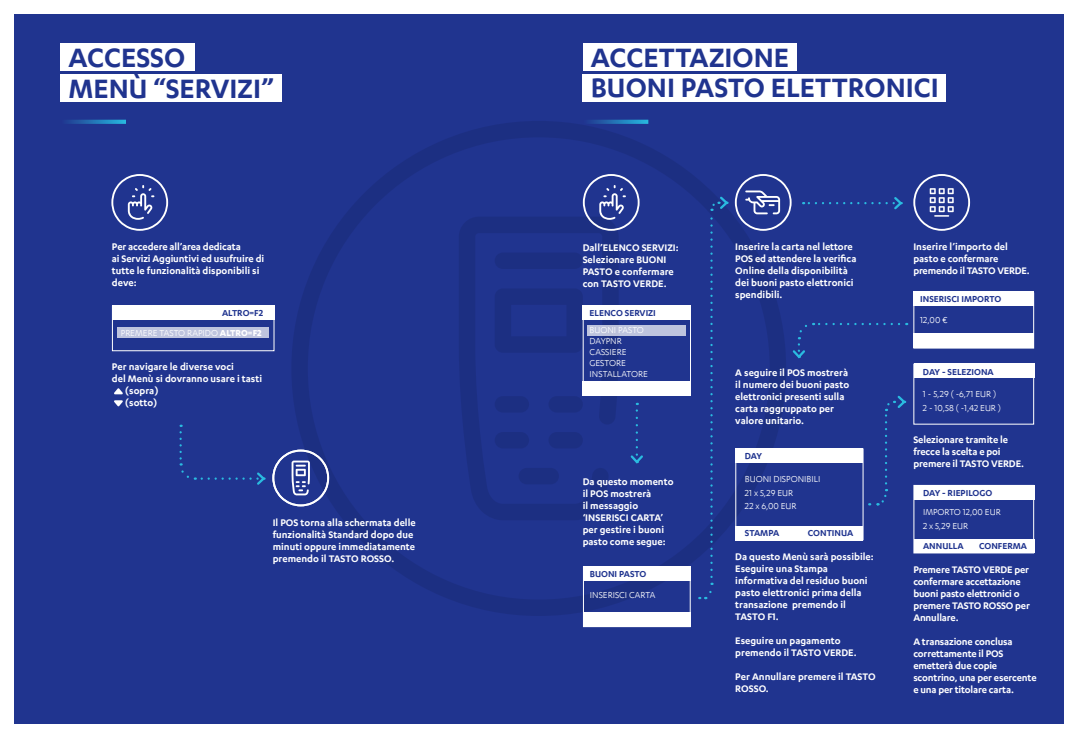
<style>
.page{position:relative;width:1078px;height:738px;background:#fff}
.page>*{position:absolute;margin:0;border:0;box-sizing:border-box;transform-origin:0 0}
.t1{font:600 30.8px/30.8px "Karbon App";color:#20348f}
.t2{font:600 11px/12px "Karbon App";color:#fff}
.t3{font:10px/11px "Karbon App";color:#fff}
.t4{font:600 10px "Karbon App";color:#20348f}
.s1{font-weight:600;color:#20348f}
.s2{font-weight:700}
</style>
<div class="page">
<div style="left:14px;top:14px;width:1049px;height:709px;background:#20348f"></div>
<svg style="left:292px;top:121px;width:422px;height:494px"></svg>
<svg style="left:458px;top:216px;width:160px;height:304px"></svg>
<div style="left:61px;top:43px;width:134px;height:28px;background:#fff"></div>
<div style="left:582px;top:43px;width:214px;height:28px;background:#fff"></div>
<div style="left:61px;top:74px;width:221px;height:28px;background:#fff"></div>
<div style="left:582px;top:74px;width:363px;height:28px;background:#fff"></div>
<svg style="left:582px;top:174px;width:57px;height:56px"></svg>
<div style="left:583px;top:565px;width:107px;height:15px;background:#fff"></div>
<div style="left:583px;top:612px;width:107px;height:14px;background:#fff"></div>
<div style="left:583px;top:565px;width:107px;height:61px;border:1px solid #fff"></div>
<svg style="left:628px;top:402px;width:17px;height:63px"></svg>
<svg style="left:66px;top:120px;width:60px;height:4px"></svg>
<svg style="left:582px;top:120px;width:66px;height:4px"></svg>
<div style="left:913px;top:363px;width:120px;height:14px;background:#fff"></div>
<div style="left:913px;top:363px;width:120px;height:61px;border:1px solid #fff"></div>
<div style="left:913px;top:484px;width:120px;height:15px;background:#fff"></div>
<div style="left:913px;top:538px;width:120px;height:14px;background:#fff"></div>
<div style="left:913px;top:484px;width:120px;height:69px;border:1px solid #fff"></div>
<div style="left:582px;top:305px;width:108px;height:15px;background:#fff"></div>
<div style="left:913px;top:291px;width:120px;height:14px;background:#fff"></div>
<div style="left:582px;top:381px;width:108px;height:15px;background:#fff"></div>
<div style="left:913px;top:333px;width:120px;height:15px;background:#fff"></div>
<div style="left:582px;top:306px;width:108px;height:86px;border:1px solid #fff"></div>
<div style="left:587px;top:324px;width:98px;height:11px;background:#bec4de"></div>
<svg style="left:913px;top:174px;width:56px;height:56px"></svg>
<svg style="left:699px;top:582px;width:14px;height:16px"></svg>
<svg style="left:710px;top:174px;width:197px;height:402px"></svg>
<svg style="left:111px;top:174px;width:57px;height:56px"></svg>
<div style="left:112px;top:305px;width:162px;height:14px;background:#fff"></div>
<div style="left:112px;top:305px;width:162px;height:46px;border:1px solid #fff"></div>
<svg style="left:179px;top:432px;width:17px;height:48px"></svg>
<div style="left:117px;top:327px;width:151px;height:11px;background:#bec4de"></div>
<svg style="left:202px;top:449px;width:127px;height:57px"></svg>
<svg style="left:114px;top:388px;width:9px;height:6px"></svg>
<svg style="left:114px;top:400px;width:9px;height:6px"></svg>
<h1 class="t1" style="left:68px;top:41px;width:207px">ACCESSO<br>MENÙ “SERVIZI”</h1>
<h1 class="t1" style="left:590px;top:41px;width:349px">ACCETTAZIONE<br>BUONI PASTO ELETTRONICI</h1>
<p class="t2" style="left:112px;top:240px;width:154px">Per accedere all’area dedicata<br>ai Servizi Aggiuntivi ed usufruire di tutte le funzionalità disponibili si deve:</p>
<p class="t3" style="left:121px;top:302px;width:144px;line-height:20px;text-align:right"><span class="s1">ALTRO=F2<br></span>PREMERE TASTO RAPIDO <span class="s2">ALTRO=F2</span></p>
<p class="t2" style="left:112px;top:360px;width:123px">Per navigare le diverse voci</p>
<p class="t2" style="left:112px;top:372px;width:152px">del Menù si dovranno usare i tasti</p>
<p class="t2" style="left:125px;top:384px;width:35px">(sopra)</p>
<p class="t2" style="left:125px;top:396px;width:34px">(sotto)</p>
<p class="t2" style="left:272px;top:516px;width:144px">Il POS torna alla schermata delle funzionalità Standard dopo due minuti oppure immediatamente premendo il TASTO ROSSO.</p>
<p class="t2" style="left:582px;top:241px;width:97px">Dall’ELENCO SERVIZI:<br>Selezionare BUONI<br>PASTO e confermare con TASTO VERDE.</p>
<p class="t2" style="left:735px;top:240px;width:123px">Inserire la carta nel lettore<br>POS ed attendere la verifica<br>Online della disponibilità dei buoni pasto elettronici spendibili.</p>
<p class="t4" style="left:589px;top:307px;width:68px">ELENCO SERVIZI</p>
<p class="t3" style="left:589px;top:324px;width:60px">BUONI PASTO<br>DAYPNR<br>CASSIERE<br>GESTORE<br>INSTALLATORE</p>
<p class="t2" style="left:582px;top:475px;width:92px">Da questo momento il POS mostrerà<br>il messaggio ‘INSERISCI CARTA’ per gestire i buoni pasto come segue:</p>
<p class="t4" style="left:589px;top:567px;width:58px">BUONI PASTO</p>
<p class="t3" style="left:589px;top:588px;width:67px">INSERISCI CARTA</p>
<p class="t2" style="left:735px;top:366px;width:115px">A seguire il POS mostrerà il numero dei buoni pasto elettronici presenti sulla carta raggruppato per valore unitario.</p>
<p class="t4" style="left:744px;top:450px;width:19px">DAY</p>
<p class="t3" style="left:744px;top:471px;width:77px;line-height:13.5px">BUONI DISPONIBILI<br>21 x 5,29 EUR<br>22 x 6,00 EUR</p>
<p class="t4" style="left:744px;top:527px;width:36px">STAMPA</p>
<p class="t4" style="left:807px;top:527px;width:47px">CONTINUA</p>
<p class="t2" style="left:735px;top:550px;width:140px">Da questo Menù sarà possibile:<br>Eseguire una Stampa informativa del residuo buoni pasto elettronici prima della transazione premendo il<br>TASTO F1.</p>
<p class="t2" style="left:735px;top:634px;width:123px">Eseguire un pagamento premendo il TASTO VERDE.</p>
<p class="t2" style="left:735px;top:670px;width:142px">Per Annullare premere il TASTO<br>ROSSO.</p>
<p class="t2" style="left:913px;top:240px;width:118px">Inserire l’importo del pasto e confermare premendo il TASTO VERDE.</p>
<p class="t4" style="left:920px;top:293px;width:82px">INSERISCI IMPORTO</p>
<p class="t3" style="left:920px;top:314px;width:29px">12,00 €</p>
<p class="t4" style="left:922px;top:365px;width:72px">DAY - SELEZIONA</p>
<p class="t3" style="left:922px;top:386px;width:79px;line-height:14px">1 - 5,29 ( -6,71 EUR )<br>2 - 10,58 ( -1,42 EUR )</p>
<p class="t2" style="left:913px;top:432px;width:112px">Selezionare tramite le frecce la scelta e poi premere il TASTO VERDE.</p>
<p class="t4" style="left:922px;top:487px;width:71px">DAY - RIEPILOGO</p>
<p class="t3" style="left:922px;top:504px;width:79px;line-height:14px">IMPORTO 12,00 EUR<br>2 x 5,29 EUR</p>
<p class="t4" style="left:922px;top:540px;width:42px">ANNULLA</p>
<p class="t4" style="left:978px;top:540px;width:50px">CONFERMA</p>
<p class="t2" style="left:913px;top:562px;width:118px">Premere TASTO VERDE per confermare accettazione buoni pasto elettronici o premere TASTO ROSSO per<br>Annullare.</p>
<p class="t2" style="left:913px;top:634px;width:125px">A transazione conclusa correttamente il POS emetterà due copie scontrino, una per esercente e una per titolare carta.</p>
</div>
